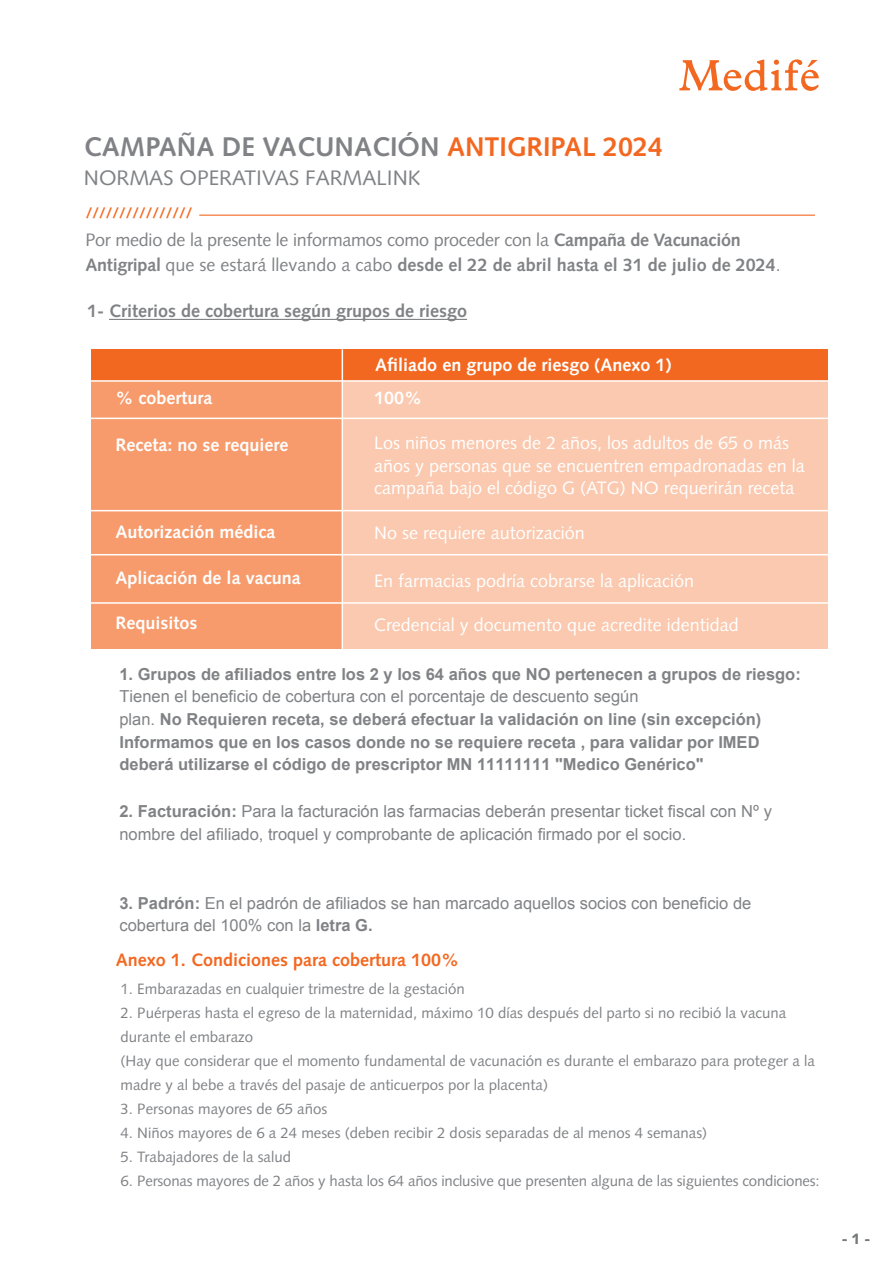
<style>
.page{position:relative;width:893px;height:1263px;background:#fff}
.page>*{position:absolute;margin:0;border:0;box-sizing:border-box;transform-origin:0 0}
.t1{font:700 27px "Syntax LT Std";color:#808285}
.t2{font:21px "Syntax LT Std";color:#808285}
.t3{font:18px/22.5px "Syntax LT Std";color:#fff}
.t4{font:18px/24.6px "Syntax LT Std";letter-spacing:-.015em;color:#808285}
.t5{font:700 18px "Syntax LT Std";color:#fff}
.t6{font:700 18px "Syntax LT Std";color:#808285}
.t7{font:700 18px "Syntax LT Std";color:#f36821}
.t8{font:700 16.5px/22.6px "Arial";color:#808285}
.t9{font:16.5px/22.2px "Arial";color:#808285}
.t10{font:15px/24px "Syntax LT Std";color:#808285}
.t11{font:700 15px "Syntax LT Std";color:#f36821}
.t12{font:700 15px "Syntax LT Std";color:#777b7d}
.s1{color:#f36821}
.s2{font-weight:700}
.s3{font-weight:400}
</style>
<div class="page">
<svg style="left:679px;top:59px;width:140px;height:32px"></svg>
<hr style="left:199px;top:215px;width:616px;height:1px;background:#f36821">
<div style="left:91px;top:349px;width:736px;height:32px;background:#f36821"></div>
<div style="left:91px;top:381px;width:251px;height:267px;background:#f79b6c"></div>
<div style="left:342px;top:381px;width:485px;height:267px;background:#fac9af"></div>
<hr style="left:91px;top:418px;width:745px;height:1px;background:#fff">
<hr style="left:81px;top:510px;width:751px;height:1px;background:#fff">
<hr style="left:81px;top:554px;width:751px;height:1px;background:#fff">
<hr style="left:88px;top:602px;width:751px;height:2px;background:#fff">
<hr style="left:342px;top:349px;width:1px;height:302px;background:#fff">
<hr style="left:81px;top:380px;width:765px;height:2px;background:#fff">
<hr style="left:109px;top:319px;width:358px;height:1px;background:#808285">
<h1 class="t1" style="left:84px;top:131px;width:581px">CAMPAÑA DE VACUNACIÓN <span class="s1">ANTIGRIPAL 2024</span></h1>
<h2 class="t2" style="left:84px;top:165px;width:338px">NORMAS OPERATIVAS FARMALINK</h2>
<p class="t11" style="left:86px;top:204px;width:108px">////////////////</p>
<p class="t4" style="left:85px;top:227px;width:697px">Por medio de la presente le informamos como proceder con la <span class="s2">Campaña de Vacunación<br>Antigripal</span> que se estará llevando a cabo <span class="s2">desde el 22 de abril hasta el 31 de julio de 2024</span>.</p>
<p class="t6" style="left:87px;top:300px;width:382px">1- Criterios de cobertura según grupos de riesgo</p>
<p class="t5" style="left:375px;top:354px;width:298px">Afiliado en grupo de riesgo (Anexo 1)</p>
<p class="t5" style="left:116px;top:388px;width:99px">% cobertura</p>
<p class="t5" style="left:116px;top:434px;width:174px">Receta: no se requiere</p>
<p class="t5" style="left:374px;top:388px;width:50px">100%</p>
<p class="t3" style="left:374px;top:432px;width:432px">Los niños menores de 2 años, los adultos de 65 o más años y personas que se encuentren empadronadas en la campaña bajo el código G (ATG) NO requerirán receta</p>
<p class="t3" style="left:374px;top:522px;width:212px">No se requiere autorización</p>
<p class="t3" style="left:374px;top:570px;width:322px">En farmacias podría cobrarse la aplicación</p>
<p class="t3" style="left:374px;top:613px;width:366px">Credencial y documento que acredite identidad</p>
<p class="t5" style="left:116px;top:521px;width:162px">Autorización médica</p>
<p class="t5" style="left:116px;top:568px;width:187px">Aplicación de la vacuna</p>
<p class="t5" style="left:116px;top:613px;width:83px">Requisitos</p>
<p class="t8" style="left:119px;top:663px;width:683px">1. Grupos de afiliados entre los 2 y los 64 años que NO pertenecen a grupos de riesgo:</p>
<p class="t8" style="left:119px;top:686px;width:643px"><span class="s3">Tienen el beneficio de cobertura con el porcentaje de descuento según<br>plan.</span> No Requieren receta, se deberá efectuar la validación on line (sin excepción)<br>Informamos que en los casos donde no se requiere receta , para validar por IMED deberá utilizarse el código de prescriptor MN 11111111 "Medico Genérico"</p>
<p class="t9" style="left:119px;top:801px;width:654px"><span class="s2">2. Facturación:</span> Para la facturación las farmacias deberán presentar ticket fiscal con Nº y nombre del afiliado, troquel y comprobante de aplicación firmado por el socio.</p>
<p class="t9" style="left:119px;top:892px;width:633px"><span class="s2">3. Padrón:</span> En el padrón de afiliados se han marcado aquellos socios con beneficio de cobertura del 100% con la <span class="s2">letra G.</span></p>
<p class="t7" style="left:116px;top:949px;width:345px">Anexo 1. Condiciones para cobertura 100%</p>
<p class="t10" style="left:121px;top:977px;width:346px">1. Embarazadas en cualquier trimestre de la gestación</p>
<p class="t10" style="left:121px;top:1001px;width:696px">2. Puérperas hasta el egreso de la maternidad, máximo 10 días después del parto si no recibió la vacuna durante el embarazo<br>(Hay que considerar que el momento fundamental de vacunación es durante el embarazo para proteger a la madre y al bebe a través del pasaje de anticuerpos por la placenta)</p>
<p class="t10" style="left:121px;top:1097px;width:208px">3. Personas mayores de 65 años</p>
<p class="t10" style="left:121px;top:1121px;width:588px">4. Niños mayores de 6 a 24 meses (deben recibir 2 dosis separadas de al menos 4 semanas)</p>
<p class="t10" style="left:121px;top:1145px;width:172px">5. Trabajadores de la salud</p>
<p class="t10" style="left:121px;top:1169px;width:701px">6. Personas mayores de 2 años y hasta los 64 años inclusive que presenten alguna de las siguientes condiciones:</p>
<p class="t12" style="left:842px;top:1230px;width:30px">- 1 -</p>
</div>
